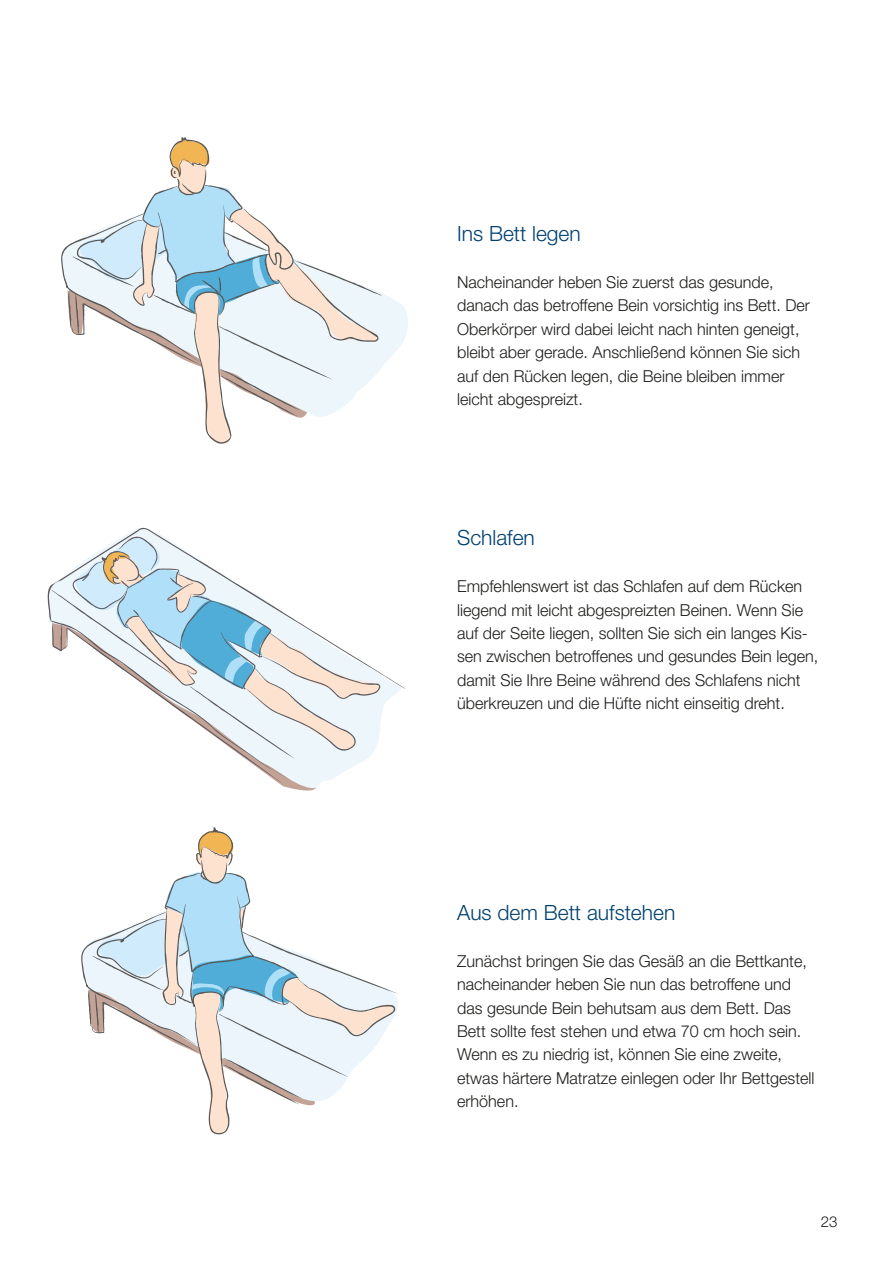
<style>
.page{position:relative;width:893px;height:1263px;background:#fff}
.page>*{position:absolute;margin:0;border:0;box-sizing:border-box;transform-origin:0 0}
.t1{font:300 21px "Helvetica Neue";color:#004170}
.t2{font:300 16.5px/23.4px "Helvetica Neue";color:#1d1d1b}
.t3{font:300 15px "Helvetica Neue";color:#1d1d1b}
</style>
<div class="page">
<svg style="left:382px;top:294px;width:26px;height:73px;fill:#edf6fb"></svg>
<svg style="left:61px;top:137px;width:321px;height:307px"></svg>
<svg style="left:81px;top:827px;width:317px;height:307px"></svg>
<svg style="left:48px;top:528px;width:358px;height:175px"></svg>
<svg style="left:50px;top:535px;width:335px;height:250px"></svg>
<p class="t1" style="left:457px;top:221px;width:125px">Ins Bett legen</p>
<p class="t2" style="left:457px;top:270px;width:354px">Nacheinander heben Sie zuerst das gesunde, danach das betroffene Bein vorsichtig ins Bett. Der Oberkörper wird dabei leicht nach hinten geneigt, bleibt aber gerade. Anschließend können Sie sich auf den Rücken legen, die Beine bleiben immer leicht abgespreizt.</p>
<p class="t1" style="left:457px;top:525px;width:79px">Schlafen</p>
<p class="t2" style="left:457px;top:574px;width:363px">Empfehlenswert ist das Schlafen auf dem Rücken liegend mit leicht abgespreizten Beinen. Wenn Sie auf der Seite liegen, sollten Sie sich ein langes Kis&shy;sen zwischen betroffenes und gesundes Bein legen, damit Sie Ihre Beine während des Schlafens nicht überkreuzen und die Hüfte nicht einseitig dreht.</p>
<p class="t1" style="left:457px;top:899px;width:220px">Aus dem Bett aufstehen</p>
<p class="t2" style="left:457px;top:949px;width:359px">Zunächst bringen Sie das Gesäß an die Bettkante, nacheinander heben Sie nun das betroffene und das gesunde Bein behutsam aus dem Bett. Das Bett sollte fest stehen und etwa 70 cm hoch sein.<br>Wenn es zu niedrig ist, können Sie eine zweite, etwas härtere Matratze einlegen oder Ihr Bettgestell erhöhen.</p>
<p class="t3" style="left:821px;top:1212px;width:18px">23</p>
</div>
